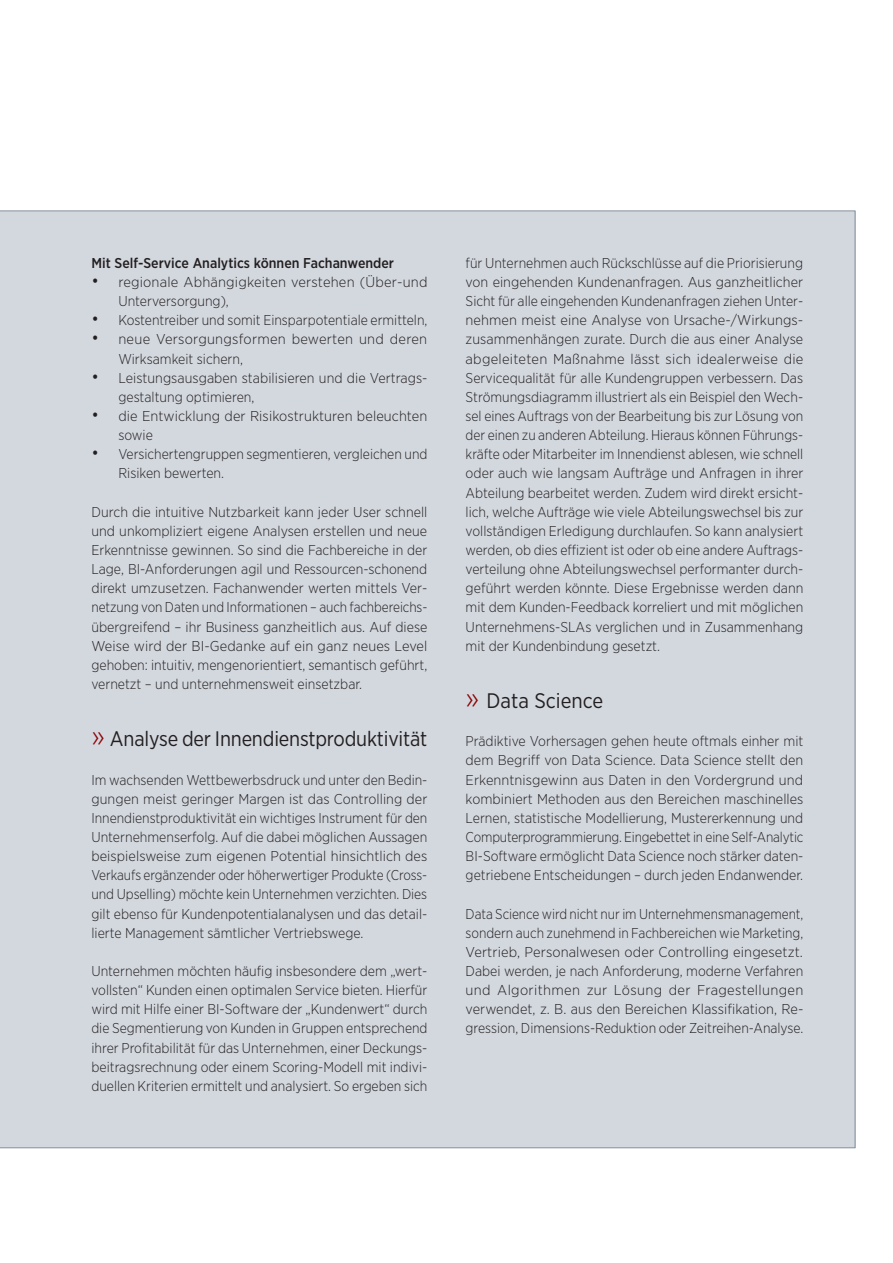
<style>
.page{position:relative;width:893px;height:1263px;background:#fff}
.page>*{position:absolute;margin:0;border:0;box-sizing:border-box;transform-origin:0 0}
.t1{font:21px "Gotham Narrow";letter-spacing:-.01em;color:#231f20}
.t2{font:300 14.25px/19.2px "Gotham Narrow";color:#231f20;text-align:justify}
.t3{font:300 14.25px/19.2px "Gotham Narrow";color:#231f20;text-align:justify;scale:.96 1}
.t4{font:300 14.25px/19.2px "Gotham Narrow";color:#231f20;scale:1.05 1}
.t5{font:300 14.25px/19.2px "Gotham Narrow";color:#231f20;scale:1.04 1}
.t6{font:500 14.25px "Gotham Narrow";color:#231f20}
.s1{font-size:18px}
.s2{font-weight:300;font-size:30px;color:#8b0205}
</style>
<div class="page">
<div style="left:0;top:210px;width:855px;height:938px;background:#d3d8df"></div>
<p class="t6" style="left:91px;top:254px;width:304px">Mit Self-Service Analytics können Fachanwender</p>
<p class="t4" style="left:118px;top:272px;width:296px;text-indent:-27px"><span class="s1">•</span> regionale Abhängigkeiten verstehen (Über-und<br>Unterversorgung),</p>
<p class="t2" style="left:91px;top:310px;width:337px"><span class="s1">•</span> Kostentreiber und somit Einsparpotentiale ermitteln,</p>
<p class="t4" style="left:118px;top:329px;width:296px;text-indent:-27px"><span class="s1">•</span> neue Versorgungsformen bewerten und deren<br>Wirksamkeit sichern,</p>
<p class="t2" style="left:118px;top:368px;width:309px;text-indent:-27px"><span class="s1">•</span> Leistungsausgaben stabilisieren und die Vertrags&shy;gestaltung optimieren,</p>
<p class="t5" style="left:118px;top:406px;width:299px;text-indent:-27px"><span class="s1">•</span> die Entwicklung der Risikostrukturen beleuchten sowie</p>
<p class="t2" style="left:118px;top:444px;width:311px;text-indent:-27px"><span class="s1">•</span> Versichertengruppen segmentieren, vergleichen und<br>Risiken bewerten.</p>
<p class="t2" style="left:91px;top:502px;width:338px;text-align:left">Durch die intuitive Nutzbarkeit kann jeder User schnell und unkompliziert eigene Analysen erstellen und neue Erkenntnisse gewinnen. So sind die Fachbereiche in der Lage, BI-Anforderungen agil und Ressourcen-schonend direkt umzusetzen. Fachanwender werten mittels Ver&shy;netzung von Daten und Informationen – auch fachbereichs&shy;übergreifend – ihr Business ganzheitlich aus. Auf diese Weise wird der BI-Gedanke auf ein ganz neues Level gehoben: intuitiv, mengenorientiert, semantisch geführt, vernetzt – und unternehmensweit einsetzbar.</p>
<h1 class="t1" style="left:91px;top:726px;width:337px"><span class="s2">»</span> Analyse der Innendienstproduktivität</h1>
<p class="t2" style="left:91px;top:770px;width:338px">Im wachsenden Wettbewerbsdruck und unter den Bedin&shy;gungen meist geringer Margen ist das Controlling der Innendienstproduktivität ein wichtiges Instrument für den Unternehmenserfolg. Auf die dabei möglichen Aussagen beispielsweise zum eigenen Potential hinsichtlich des Verkaufs ergänzender oder höherwertiger Produkte (Cross&shy;und Upselling) möchte kein Unternehmen verzichten. Dies gilt ebenso für Kundenpotentialanalysen und das detail&shy;lierte Management sämtlicher Vertriebswege.</p>
<p class="t2" style="left:91px;top:961px;width:338px">Unternehmen möchten häufig insbesondere dem „wert&shy;vollsten“ Kunden einen optimalen Service bieten. Hierfür wird mit Hilfe einer BI-Software der „Kundenwert“ durch die Segmentierung von Kunden in Gruppen entsprechend ihrer Profitabilität für das Unternehmen, einer Deckungs&shy;beitragsrechnung oder einem Scoring-Modell mit indivi&shy;duellen Kriterien ermittelt und analysiert. So ergeben sich</p>
<p class="t2" style="left:466px;top:253px;width:339px">für Unternehmen auch Rückschlüsse auf die Priorisierung von eingehenden Kundenanfragen. Aus ganzheitlicher Sicht für alle eingehenden Kundenanfragen ziehen Unter&shy;nehmen meist eine Analyse von Ursache-/Wirkungs&shy;zusammenhängen zurate. Durch die aus einer Analyse abgeleiteten Maßnahme lässt sich idealerweise die Servicequalität für alle Kundengruppen verbessern. Das Strömungsdiagramm illustriert als ein Beispiel den Wech&shy;sel eines Auftrags von der Bearbeitung bis zur Lösung von der einen zu anderen Abteilung. Hieraus können Führungs&shy;kräfte oder Mitarbeiter im Innendienst ablesen, wie schnell oder auch wie langsam Aufträge und Anfragen in ihrer Abteilung bearbeitet werden. Zudem wird direkt ersicht&shy;lich, welche Aufträge wie viele Abteilungswechsel bis zur vollständigen Erledigung durchlaufen. So kann analysiert werden, ob dies effizient ist oder ob eine andere Auftrags&shy;verteilung ohne Abteilungswechsel performanter durch&shy;geführt werden könnte. Diese Ergebnisse werden dann mit dem Kunden-Feedback korreliert und mit möglichen Unternehmens-SLAs verglichen und in Zusammenhang mit der Kundenbindung gesetzt.</p>
<h1 class="t1" style="left:466px;top:688px;width:139px"><span class="s2">»</span> Data Science</h1>
<p class="t2" style="left:466px;top:731px;width:339px">Prädiktive Vorhersagen gehen heute oftmals einher mit dem Begriff von Data Science. Data Science stellt den Erkenntnisgewinn aus Daten in den Vordergrund und kombiniert Methoden aus den Bereichen maschinelles Lernen, statistische Modellierung, Mustererkennung und Computerprogrammierung. Eingebettet in eine Self-Analytic BI-Software ermöglicht Data Science noch stärker daten&shy;getriebene Entscheidungen – durch jeden Endanwender.</p>
<p class="t3" style="left:466px;top:903px;width:353px">Data Science wird nicht nur im Unternehmensmanagement, sondern auch zunehmend in Fachbereichen wie Marketing, Vertrieb, Personalwesen oder Controlling eingesetzt.<br>Dabei werden, je nach Anforderung, moderne Verfahren und Algorithmen zur Lösung der Fragestellungen verwendet, z. B. aus den Bereichen Klassifikation, Re&shy;gression, Dimensions-Reduktion oder Zeitreihen-Analyse.</p>
</div>
